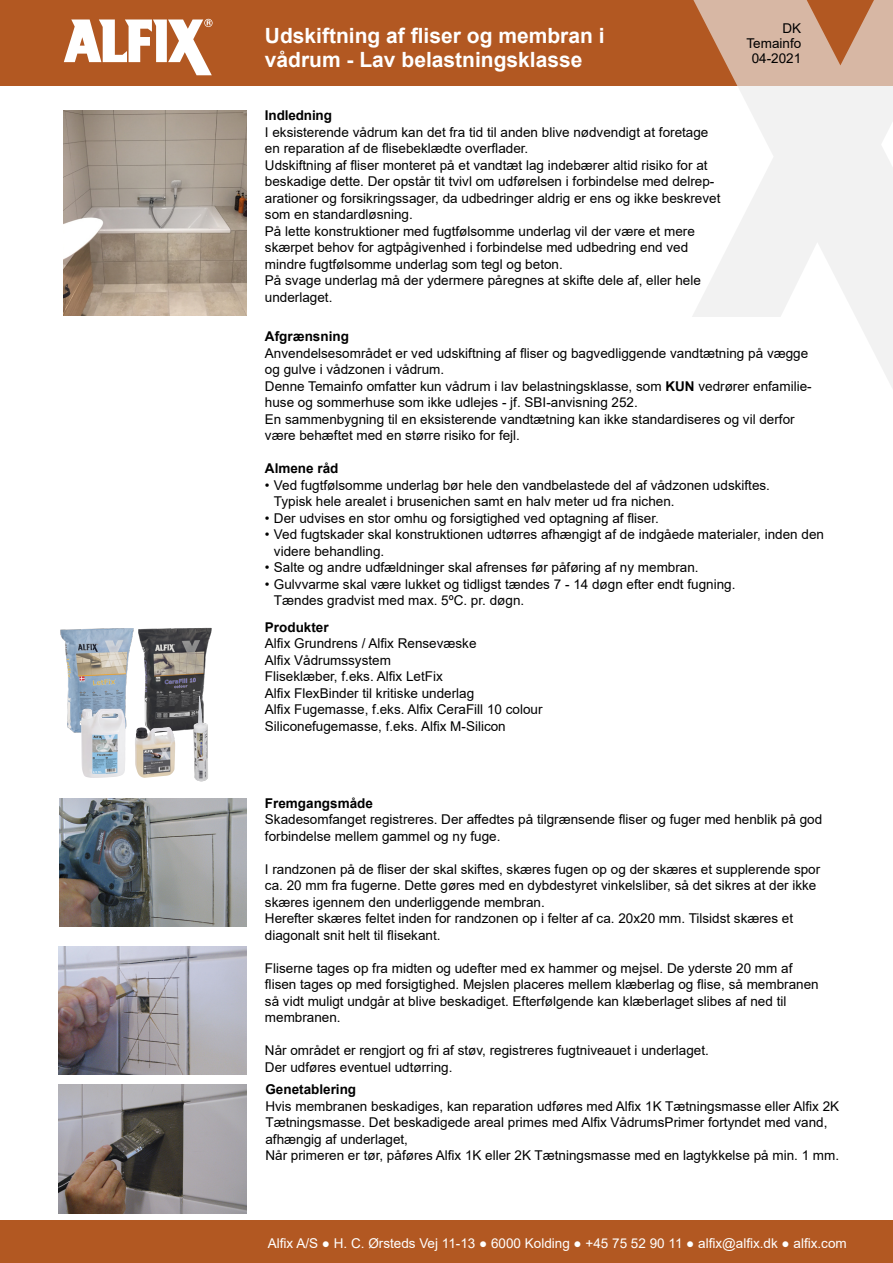
<style>
.page{position:relative;width:893px;height:1263px;background:#fff}
.page>*{position:absolute;margin:0;border:0;box-sizing:border-box;transform-origin:0 0}
.Brødtekst{font:700 21px "Arial";color:#fff}
.Brødtekst-2{font:13.5px/16.5px "Arial";color:#000}
.Rubrik{font:13.5px/16.5px "Arial";color:#000}
.t1{font:13.5px "Arial";color:#fff}
.Brødtekst-3{font:700 13.5px "Arial";color:#000}
.Rubrik-2{font:700 13.5px "Arial";letter-spacing:-.01em;color:#000}
.s1{font-weight:700}
</style>
<div class="page">
<div style="left:0;top:0;width:893px;height:85px;background:#b25822"></div>
<div style="left:0;top:1220px;width:893px;height:43px;background:#b25822"></div>
<svg style="left:64px;top:19px;width:149px;height:56px"></svg>
<img style="left:60px;top:628px;width:74px;height:105px">
<img style="left:138px;top:627px;width:74px;height:104px">
<img style="left:187px;top:696px;width:25px;height:85px">
<img style="left:81px;top:708px;width:45px;height:70px">
<img style="left:135px;top:727px;width:40px;height:51px">
<img style="left:58px;top:946px;width:189px;height:129px">
<img style="left:60px;top:798px;width:187px;height:128px">
<img style="left:58px;top:1084px;width:189px;height:129px">
<img style="left:64px;top:111px;width:183px;height:204px">
<svg style="left:691px;top:0;width:202px;height:388px"></svg>
<p class="Brødtekst" style="left:265px;top:21px;width:341px">Udskiftning af fliser og membran i</p>
<p class="Brødtekst" style="left:265px;top:45px;width:319px">vådrum - Lav belastningsklasse</p>
<p class="Rubrik-2" style="left:265px;top:106px;width:69px">Indledning</p>
<p class="Rubrik" style="left:265px;top:124px;width:445px">I eksisterende vådrum kan det fra tid til anden blive nødvendigt at foretage en reparation af de flisebeklædte overflader.</p>
<p class="Rubrik" style="left:265px;top:157px;width:457px">Udskiftning af fliser monteret på et vandtæt lag indebærer altid risiko for at beskadige dette. Der opstår tit tvivl om udførelsen i forbindelse med delrep&shy;arationer og forsikringssager, da udbedringer aldrig er ens og ikke beskrevet som en standardløsning.</p>
<p class="Rubrik" style="left:265px;top:223px;width:431px">På lette konstruktioner med fugtfølsomme underlag vil der være et mere skærpet behov for agtpågivenhed i forbindelse med udbedring end ved mindre fugtfølsomme underlag som tegl og beton.</p>
<p class="Rubrik" style="left:265px;top:272px;width:437px">På svage underlag må der ydermere påregnes at skifte dele af, eller hele underlaget.</p>
<p class="Brødtekst-2" style="left:782px;top:20px;width:20px">DK</p>
<p class="Brødtekst-2" style="left:746px;top:35px;width:56px">Temainfo</p>
<p class="Brødtekst-2" style="left:752px;top:50px;width:51px">04-2021</p>
<p class="Brødtekst-3" style="left:265px;top:327px;width:85px">Afgrænsning</p>
<p class="Brødtekst-2" style="left:265px;top:345px;width:545px">Anvendelsesområdet er ved udskiftning af fliser og bagvedliggende vandtætning på vægge og gulve i vådzonen i vådrum.</p>
<p class="Brødtekst-2" style="left:265px;top:378px;width:548px">Denne Temainfo omfatter kun vådrum i lav belastningsklasse, som <span class="s1">KUN</span> vedrører enfamilie&shy;huse og sommerhuse som ikke udlejes - jf. SBI-anvisning 252.</p>
<p class="Brødtekst-2" style="left:265px;top:411px;width:531px">En sammenbygning til en eksisterende vandtætning kan ikke standardiseres og vil derfor være behæftet med en større risiko for fejl.</p>
<p class="Brødtekst-3" style="left:265px;top:459px;width:75px">Almene råd</p>
<p class="Brødtekst-2" style="left:274px;top:477px;width:498px;text-indent:-9px">• Ved fugtfølsomme underlag bør hele den vandbelastede del af vådzonen udskiftes.<br>Typisk hele arealet i brusenichen samt en halv meter ud fra nichen.</p>
<p class="Brødtekst-2" style="left:265px;top:510px;width:395px">• Der udvises en stor omhu og forsigtighed ved optagning af fliser.</p>
<p class="Brødtekst-2" style="left:274px;top:526px;width:552px;text-indent:-9px">• Ved fugtskader skal konstruktionen udtørres afhængigt af de indgåede materialer, inden den videre behandling.</p>
<p class="Brødtekst-2" style="left:265px;top:559px;width:435px">• Salte og andre udfældninger skal afrenses før påføring af ny membran.</p>
<p class="Brødtekst-2" style="left:274px;top:576px;width:463px;text-indent:-9px">• Gulvvarme skal være lukket og tidligst tændes 7 - 14 døgn efter endt fugning.<br>Tændes gradvist med max. 5ºC. pr. døgn.</p>
<p class="Brødtekst-3" style="left:265px;top:617px;width:65px">Produkter</p>
<p class="Brødtekst-2" style="left:265px;top:635px;width:213px">Alfix Grundrens / Alfix Rensevæske</p>
<p class="Brødtekst-2" style="left:265px;top:652px;width:128px">Alfix Vådrumssystem</p>
<p class="Brødtekst-2" style="left:265px;top:668px;width:179px">Fliseklæber, f.eks. Alfix LetFix</p>
<p class="Brødtekst-2" style="left:265px;top:685px;width:211px">Alfix FlexBinder til kritiske underlag</p>
<p class="Brødtekst-2" style="left:265px;top:701px;width:279px">Alfix Fugemasse, f.eks. Alfix CeraFill 10 colour</p>
<p class="Brødtekst-2" style="left:265px;top:718px;width:242px">Siliconefugemasse, f.eks. Alfix M-Silicon</p>
<p class="Brødtekst-3" style="left:265px;top:793px;width:110px">Fremgangsmåde</p>
<p class="Brødtekst-2" style="left:265px;top:811px;width:559px">Skadesomfanget registreres. Der affedtes på tilgrænsende fliser og fuger med henblik på god forbindelse mellem gammel og ny fuge.</p>
<p class="Brødtekst-2" style="left:265px;top:860px;width:557px">I randzonen på de fliser der skal skiftes, skæres fugen op og der skæres et supplerende spor ca. 20 mm fra fugerne. Dette gøres med en dybdestyret vinkelsliber, så det sikres at der ikke skæres igennem den underliggende membran.</p>
<p class="Brødtekst-2" style="left:265px;top:910px;width:530px">Herefter skæres feltet inden for randzonen op i felter af ca. 20x20 mm. Tilsidst skæres et diagonalt snit helt til flisekant.</p>
<p class="Brødtekst-2" style="left:265px;top:959px;width:555px">Fliserne tages op fra midten og udefter med ex hammer og mejsel. De yderste 20 mm af flisen tages op med forsigtighed. Mejslen placeres mellem klæberlag og flise, så membranen så vidt muligt undgår at blive beskadiget. Efterfølgende kan klæberlaget slibes af ned til membranen.</p>
<p class="Brødtekst-2" style="left:265px;top:1042px;width:445px">Når området er rengjort og fri af støv, registreres fugtniveauet i underlaget.</p>
<p class="Brødtekst-2" style="left:265px;top:1058px;width:189px">Der udføres eventuel udtørring.</p>
<p class="Brødtekst-3" style="left:265px;top:1080px;width:92px">Genetablering</p>
<p class="Brødtekst-2" style="left:265px;top:1098px;width:575px">Hvis membranen beskadiges, kan reparation udføres med Alfix 1K Tætningsmasse eller Alfix 2K<br>Tætningsmasse. Det beskadigede areal primes med Alfix VådrumsPrimer fortyndet med vand, afhængig af underlaget,</p>
<p class="Brødtekst-2" style="left:265px;top:1147px;width:575px">Når primeren er tør, påføres Alfix 1K eller 2K Tætningsmasse med en lagtykkelse på min. 1 mm.</p>
<p class="t1" style="left:268px;top:1234px;width:580px">Alfix A/S ● H. C. Ørsteds Vej 11-13 ● 6000 Kolding ● +45 75 52 90 11 ● alfix@alfix.dk ● alfix.com</p>
</div>
